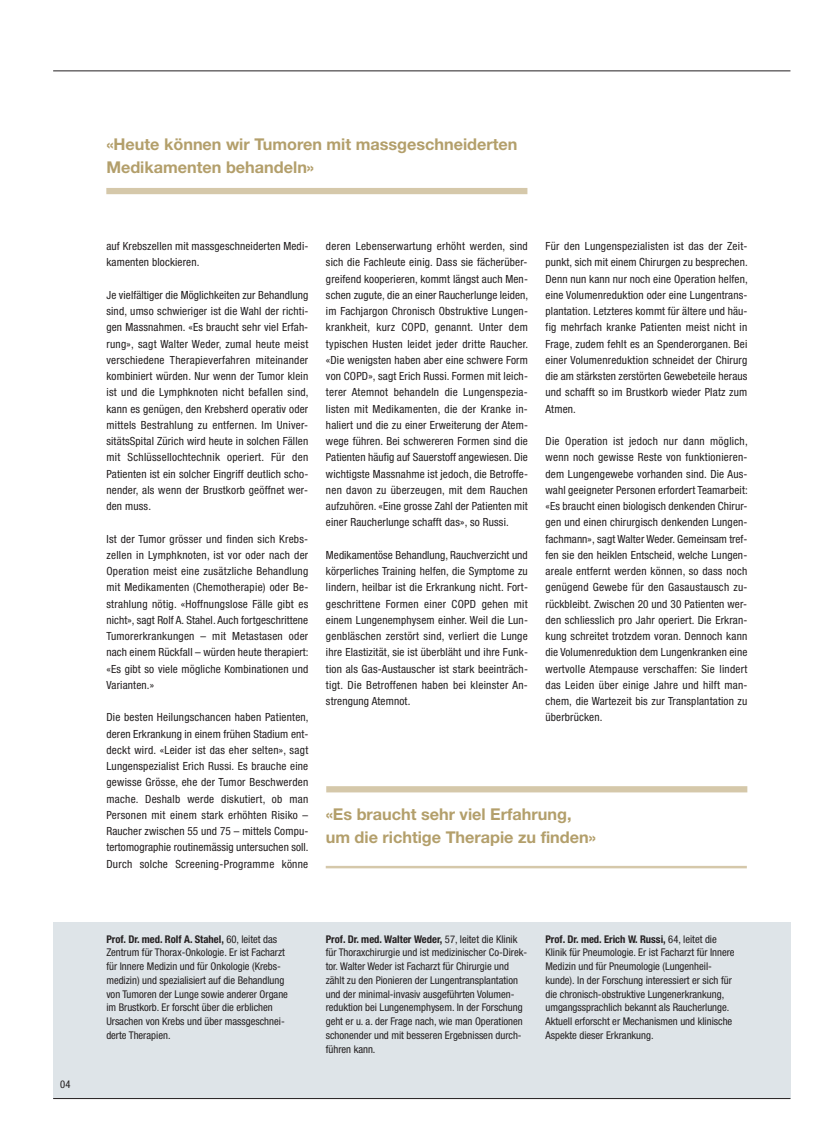
<style>
.page{position:relative;width:833px;height:1134px;background:#fff}
.page>*{position:absolute;margin:0;border:0;box-sizing:border-box;transform-origin:0 0}
.t1{font:700 16.25px/22.5px "Helvetica Neue";color:#b39f6b}
.t2{font:condensed 11.25px/16.2px "Helvetica Neue LT Std";letter-spacing:.015em;color:#231f20;text-align:justify}
.t3{font:condensed 10.62px/13.8px "Helvetica Neue LT Std";color:#231f20}
.s1{font-weight:700}
</style>
<div class="page">
<hr style="left:53px;top:71px;width:737px;height:1px;background:#231f20">
<div style="left:106px;top:188px;width:421px;height:6px;background:#d5c8aa"></div>
<div style="left:53px;top:922px;width:737px;height:176px;background:#dee4e8"></div>
<hr style="left:326px;top:866px;width:421px;height:2px;background:#d5c8aa">
<div style="left:326px;top:786px;width:421px;height:6px;background:#d5c8aa"></div>
<hr style="left:53px;top:1098px;width:737px;height:1px;background:#231f20">
<p class="t3" style="left:60px;top:1079px;width:12px">04</p>
<h1 class="t1" style="left:106px;top:134px;width:413px">«Heute können wir Tumoren mit massgeschneiderten<br>Medikamenten behandeln»</h1>
<p class="t2" style="left:106px;top:239px;width:203px">auf Krebszellen mit massgeschneiderten Medi&shy;kamenten blockieren.</p>
<p class="t2" style="left:106px;top:288px;width:204px">Je vielfältiger die Möglichkeiten zur Behandlung sind, umso schwieriger ist die Wahl der richti&shy;gen Massnahmen. «Es braucht sehr viel Erfah&shy;rung», sagt Walter Weder, zumal heute meist verschiedene Therapieverfahren miteinander kombiniert würden. Nur wenn der Tumor klein ist und die Lymphknoten nicht befallen sind, kann es genügen, den Krebsherd operativ oder mittels Bestrahlung zu entfernen. Im Univer&shy;sitätsSpital Zürich wird heute in solchen Fällen mit Schlüssellochtechnik operiert. Für den Patienten ist ein solcher Eingriff deutlich scho&shy;nender, als wenn der Brustkorb geöffnet wer&shy;den muss.</p>
<p class="t2" style="left:106px;top:531px;width:204px">Ist der Tumor grösser und finden sich Krebs&shy;zellen in Lymphknoten, ist vor oder nach der Operation meist eine zusätzliche Behandlung mit Medikamenten (Chemotherapie) oder Be&shy;strahlung nötig. «Hoffnungslose Fälle gibt es nicht», sagt Rolf A. Stahel. Auch fortgeschrittene Tumorerkrankungen – mit Metastasen oder nach einem Rückfall – würden heute therapiert: «Es gibt so viele mögliche Kombinationen und Varianten.»</p>
<p class="t2" style="left:106px;top:710px;width:204px">Die besten Heilungschancen haben Patienten, deren Erkrankung in einem frühen Stadium ent&shy;deckt wird. «Leider ist das eher selten», sagt Lungenspezialist Erich Russi. Es brauche eine gewisse Grösse, ehe der Tumor Beschwerden mache. Deshalb werde diskutiert, ob man Personen mit einem stark erhöhten Risiko – Raucher zwischen 55 und 75 – mittels Compu&shy;tertomographie routinemässig untersuchen soll.<br>Durch solche Screening-Programme könne</p>
<p class="t2" style="left:326px;top:239px;width:204px">deren Lebenserwartung erhöht werden, sind sich die Fachleute einig. Dass sie fächerüber&shy;greifend kooperieren, kommt längst auch Men&shy;schen zugute, die an einer Raucherlunge leiden, im Fachjargon Chronisch Obstruktive Lungen&shy;krankheit, kurz COPD, genannt. Unter dem typischen Husten leidet jeder dritte Raucher. «Die wenigsten haben aber eine schwere Form von COPD», sagt Erich Russi. Formen mit leich&shy;terer Atemnot behandeln die Lungenspezia&shy;listen mit Medikamenten, die der Kranke in&shy;haliert und die zu einer Erweiterung der Atem&shy;wege führen. Bei schwereren Formen sind die Patienten häufig auf Sauerstoff angewiesen. Die wichtigste Massnahme ist jedoch, die Betroffe&shy;nen davon zu überzeugen, mit dem Rauchen aufzuhören. «Eine grosse Zahl der Patienten mit einer Raucherlunge schafft das», so Russi.</p>
<p class="t2" style="left:326px;top:548px;width:203px">Medikamentöse Behandlung, Rauchverzicht und körperliches Training helfen, die Symptome zu lindern, heilbar ist die Erkrankung nicht. Fort&shy;geschrittene Formen einer COPD gehen mit einem Lungenemphysem einher. Weil die Lun&shy;genbläschen zerstört sind, verliert die Lunge ihre Elastizität, sie ist überbläht und ihre Funk&shy;tion als Gas-Austauscher ist stark beeinträch&shy;tigt. Die Betroffenen haben bei kleinster An&shy;strengung Atemnot.</p>
<p class="t2" style="left:545px;top:239px;width:204px">Für den Lungenspezialisten ist das der Zeit&shy;punkt, sich mit einem Chirurgen zu besprechen.<br>Denn nun kann nur noch eine Operation helfen, eine Volumenreduktion oder eine Lungentrans&shy;plantation. Letzteres kommt für ältere und häu&shy;fig mehrfach kranke Patienten meist nicht in Frage, zudem fehlt es an Spenderorganen. Bei einer Volumenreduktion schneidet der Chirurg die am stärksten zerstörten Gewebeteile heraus und schafft so im Brustkorb wieder Platz zum Atmen.</p>
<p class="t2" style="left:545px;top:434px;width:204px">Die Operation ist jedoch nur dann möglich, wenn noch gewisse Reste von funktionieren&shy;dem Lungengewebe vorhanden sind. Die Aus&shy;wahl geeigneter Personen erfordert Teamarbeit: «Es braucht einen biologisch denkenden Chirur&shy;gen und einen chirurgisch denkenden Lungen&shy;fachmann», sagt Walter Weder. Gemeinsam tref&shy;fen sie den heiklen Entscheid, welche Lungen&shy;areale entfernt werden können, so dass noch genügend Gewebe für den Gasaustausch zu&shy;rückbleibt. Zwischen 20 und 30 Patienten wer&shy;den schliesslich pro Jahr operiert. Die Erkran&shy;kung schreitet trotzdem voran. Dennoch kann die Volumenreduktion dem Lungenkranken eine wertvolle Atempause verschaffen: Sie lindert das Leiden über einige Jahre und hilft man&shy;chem, die Wartezeit bis zur Transplantation zu überbrücken.</p>
<h1 class="t1" style="left:326px;top:805px;width:272px">«Es braucht sehr viel Erfahrung, um die richtige Therapie zu finden»</h1>
<p class="t3" style="left:106px;top:933px;width:183px"><span class="s1">Prof. Dr. med. Rolf A. Stahel,</span> 60, leitet das Zentrum für Thorax-Onkologie. Er ist Facharzt für Innere Medizin und für Onkologie (Krebs&shy;medizin) und spezialisiert auf die Behandlung von Tumoren der Lunge sowie anderer Organe im Brustkorb. Er forscht über die erblichen Ursachen von Krebs und über massgeschnei&shy;derte Therapien.</p>
<p class="t3" style="left:326px;top:933px;width:203px"><span class="s1">Prof. Dr. med. Walter Weder,</span> 57, leitet die Klinik für Thoraxchirurgie und ist medizinischer Co-Direk&shy;tor. Walter Weder ist Facharzt für Chirurgie und zählt zu den Pionieren der Lungentransplantation und der minimal-invasiv ausgeführten Volumen&shy;reduktion bei Lungenemphysem. In der Forschung geht er u. a. der Frage nach, wie man Operationen schonender und mit besseren Ergebnissen durch&shy;führen kann.</p>
<p class="t3" style="left:545px;top:933px;width:191px"><span class="s1">Prof. Dr. med. Erich W. Russi,</span> 64, leitet die Klinik für Pneumologie. Er ist Facharzt für Innere Medizin und für Pneumologie (Lungenheil&shy;kunde). In der Forschung interessiert er sich für die chronisch-obstruktive Lungenerkrankung, umgangssprachlich bekannt als Raucherlunge.<br>Aktuell erforscht er Mechanismen und klinische Aspekte dieser Erkrankung.</p>
</div>
